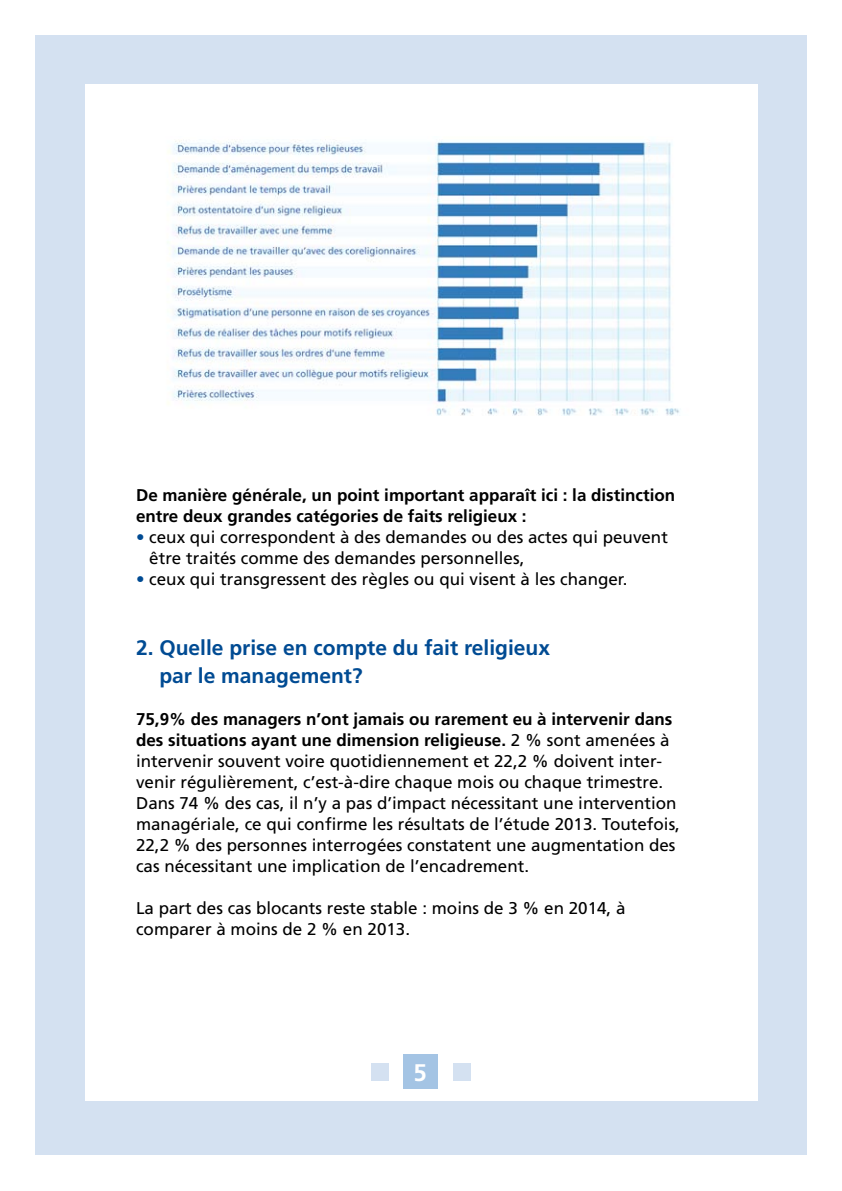
<style>
.page{position:relative;width:842px;height:1191px;background:#fff}
.page>*{position:absolute;margin:0;border:0;box-sizing:border-box;transform-origin:0 0}
.t1{font:700 24px "Frutiger";color:#fff}
.t2{font:700 21px/28px "Frutiger";color:#004b93}
.t3{font:17px/21px "Frutiger";color:#000}
.t4{font:700 17px/21px "Frutiger";color:#000}
.s1{color:#004b93}
.s2{font-weight:700}
</style>
<div class="page">
<div style="left:35px;top:35px;width:771px;height:1120px;background:#d4e1f1"></div>
<div style="left:85px;top:85px;width:672px;height:1015px;background:#fff"></div>
<div style="left:454px;top:1063px;width:17px;height:17px;background:#d4e1f1"></div>
<div style="left:371px;top:1063px;width:17px;height:17px;background:#d4e1f1"></div>
<div style="left:404px;top:1054px;width:34px;height:35px;background:#a4c4e4"></div>
<img style="left:168px;top:140px;width:512px;height:275px">
<p class="t4" style="left:136px;top:484px;width:541px">De manière générale, un point important apparaît ici : la distinction entre deux grandes catégories de faits religieux :</p>
<p class="t3" style="left:149px;top:526px;width:520px;text-indent:-13px"><span class="s1">•</span> ceux qui correspondent à des demandes ou des actes qui peuvent être traités comme des demandes personnelles,</p>
<p class="t3" style="left:136px;top:568px;width:493px"><span class="s1">•</span> ceux qui transgressent des règles ou qui visent à les changer.</p>
<p class="t2" style="left:159px;top:633px;width:392px;text-indent:-23px">2. Quelle prise en compte du fait religieux par le management?</p>
<p class="t3" style="left:136px;top:708px;width:545px"><span class="s2">75,9% des managers n’ont jamais ou rarement eu à intervenir dans des situations ayant une dimension religieuse.</span> 2 % sont amenées à intervenir souvent voire quotidiennement et 22,2 % doivent inter&shy;venir régulièrement, c’est-à-dire chaque mois ou chaque trimestre.<br>Dans 74 % des cas, il n’y a pas d’impact nécessitant une intervention managériale, ce qui confirme les résultats de l’étude 2013. Toutefois, 22,2 % des personnes interrogées constatent une augmentation des cas nécessitant une implication de l’encadrement.</p>
<p class="t3" style="left:136px;top:897px;width:491px">La part des cas blocants reste stable : moins de 3 % en 2014, à comparer à moins de 2 % en 2013.</p>
<h1 class="t1" style="left:414px;top:1058px;width:15px">5</h1>
</div>
